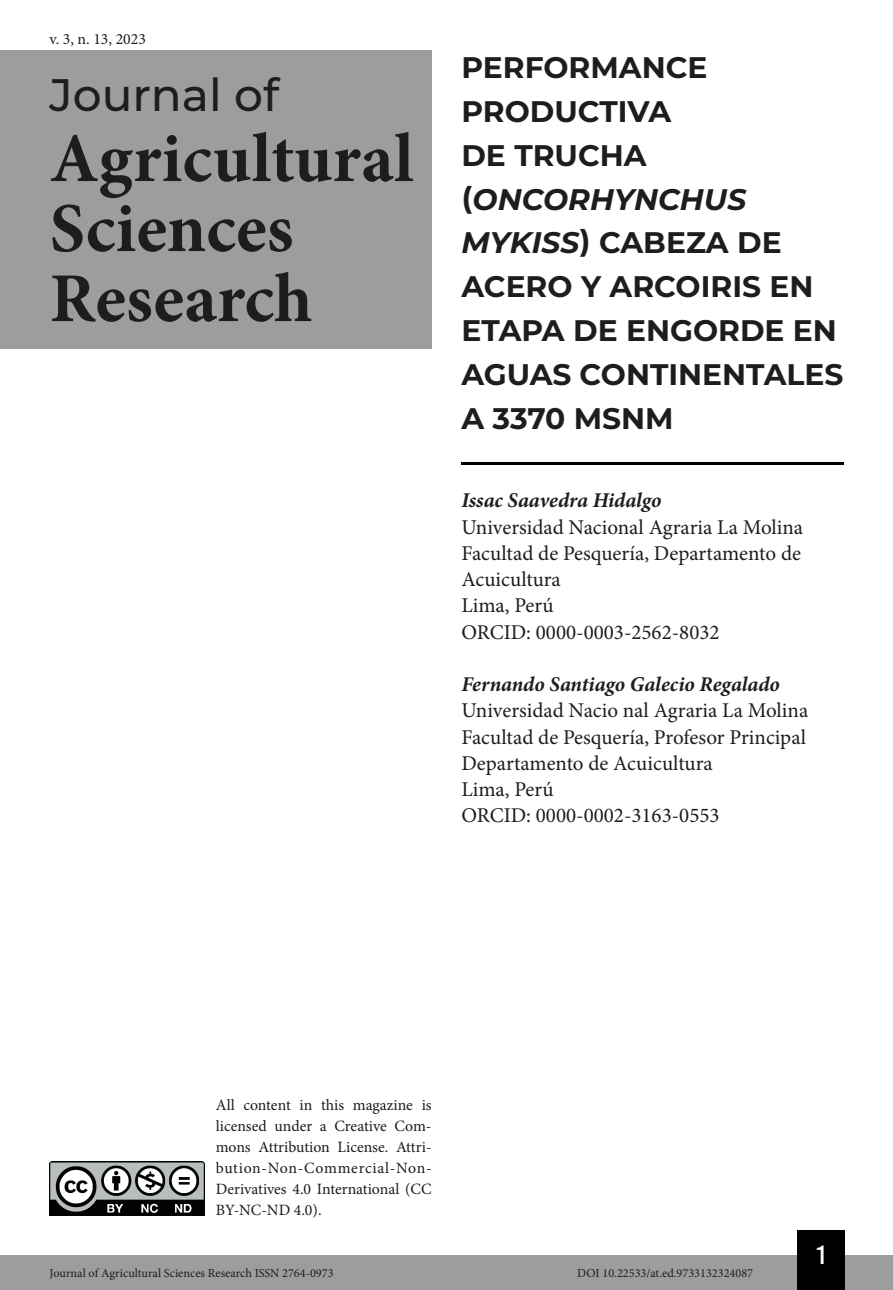
<style>
.page{position:relative;width:893px;height:1290px;background:#fff}
.page>*{position:absolute;margin:0;border:0;box-sizing:border-box;transform-origin:0 0}
.t1{font:700 70px/70px "Minion Pro";color:#1d1d1b}
.t2{font:500 45.5px "Montserrat";color:#1d1d1b}
.t3{font:700 29.75px/43.8px "Montserrat";color:#1d1d1b}
.t4{font:26.25px "Bebas Kai";color:#fff}
.t5{font:21px/26.2px "Minion Pro";color:#1d1d1b}
.t6{font:italic 700 21px "Minion Pro";color:#1d1d1b}
.t7{font:15.75px/21px "Minion Pro";color:#1d1d1b;text-align:justify}
.t8{font:12.25px "Minion Pro";color:#1d1d1b}
.s1{font-style:italic}
</style>
<div class="page">
<div style="left:0;top:1255px;width:893px;height:35px;background:#9d9d9d"></div>
<div style="left:797px;top:1230px;width:48px;height:60px;background:#000"></div>
<img style="left:50px;top:1161px;width:154px;height:54px">
<div style="left:0;top:50px;width:432px;height:298px;background:#9d9d9d"></div>
<hr style="left:461px;top:463px;width:382px;height:2px;background:#000">
<p class="t7" style="left:50px;top:28px;width:98px">v. 3, n. 13, 2023</p>
<h2 class="t2" style="left:50px;top:63px;width:231px">Journal of</h2>
<h1 class="t1" style="left:50px;top:123px;width:366px">Agricultural<br>Sciences<br>Research</h1>
<h3 class="t3" style="left:461px;top:44px;width:383px">PERFORMANCE<br>PRODUCTIVA<br>DE TRUCHA (<span class="s1">ONCORHYNCHUS<br>MYKISS</span>) CABEZA DE<br>ACERO Y ARCOIRIS EN<br>ETAPA DE ENGORDE EN<br>AGUAS CONTINENTALES<br>A 3370 MSNM</h3>
<p class="t6" style="left:461px;top:485px;width:202px">Issac Saavedra Hidalgo</p>
<p class="t5" style="left:461px;top:514px;width:343px">Universidad Nacional Agraria La Molina<br>Facultad de Pesquería, Departamento de<br>Acuicultura<br>Lima, Perú<br>ORCID: 0000-0003-2562-8032</p>
<p class="t6" style="left:461px;top:669px;width:320px">Fernando Santiago Galecio Regalado</p>
<p class="t5" style="left:461px;top:697px;width:348px">Universidad Nacio nal Agraria La Molina<br>Facultad de Pesquería, Profesor Principal<br>Departamento de Acuicultura<br>Lima, Perú<br>ORCID: 0000-0002-3163-0553</p>
<p class="t7" style="left:216px;top:1095px;width:217px">All content in this magazine is licensed under a Creative Com&shy;mons Attribution License. Attri&shy;bution-Non-Commercial-Non-Derivatives 4.0 International (CC BY-NC-ND 4.0).</p>
<p class="t4" style="left:817px;top:1241px;width:10px">1</p>
<p class="t8" style="left:50px;top:1265px;width:285px">Journal of Agricultural Sciences Research ISSN 2764-0973</p>
<p class="t8" style="left:577px;top:1265px;width:177px">DOI 10.22533/at.ed.9733132324087</p>
</div>
